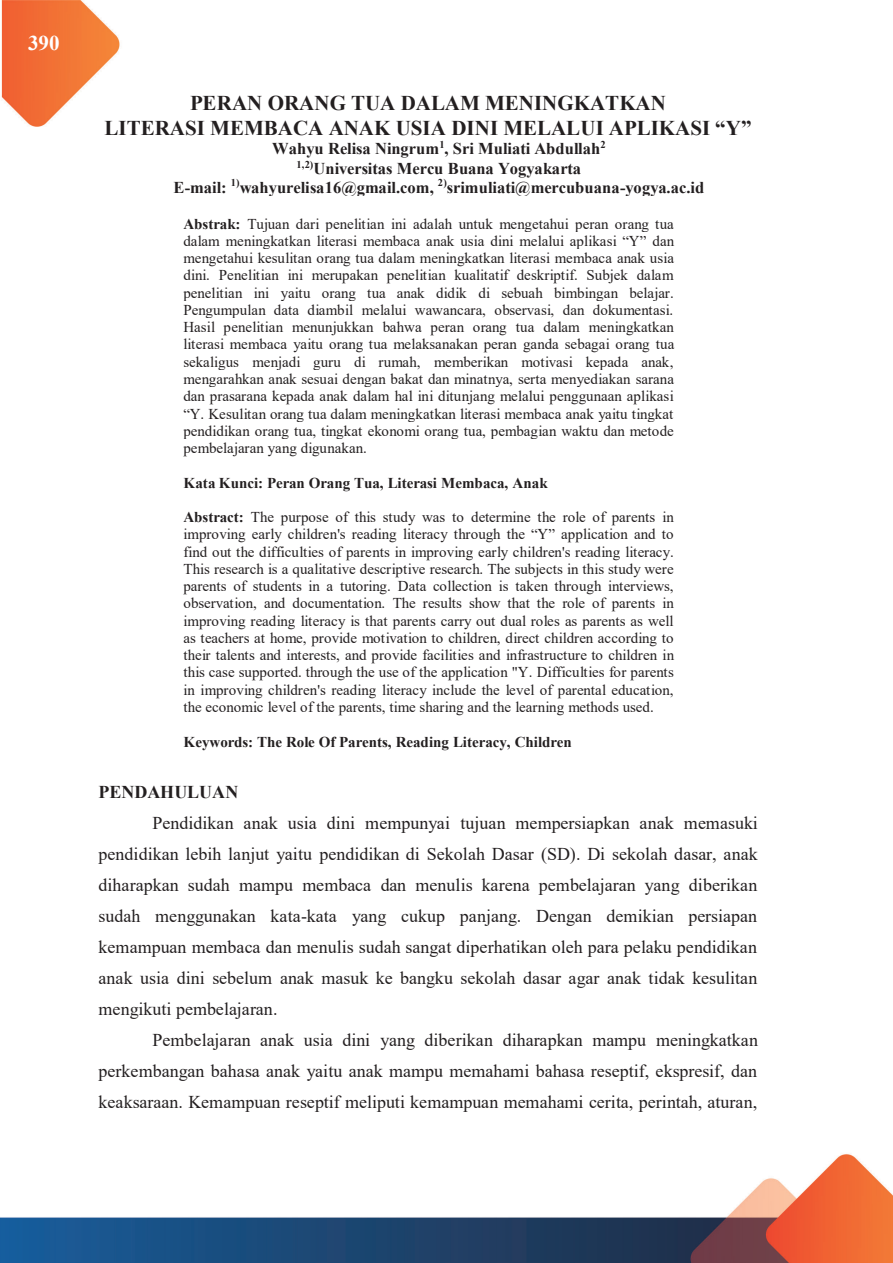
<style>
.page{position:relative;width:893px;height:1263px;background:#fff}
.page>*{position:absolute;margin:0;border:0;box-sizing:border-box;transform-origin:0 0}
.t1{font:700 21px/24.3px "Times New Roman";color:#231f20;text-align:center}
.t2{font:700 21px "Times New Roman";color:#fff}
.t3{font:18px/31px "Times New Roman";letter-spacing:.005em;color:#231f20;text-align:justify}
.t4{font:700 18px "Times New Roman";letter-spacing:-.005em;color:#231f20}
.t5{font:700 16.5px/19px "Times New Roman";letter-spacing:-.005em;color:#231f20;text-align:center}
.t6{font:15px/17.2px "Times New Roman";color:#231f20;text-align:justify}
.t7{font:700 15px "Times New Roman";color:#231f20}
.s1{font-weight:700}
</style>
<div class="page">
<img style="left:0;top:0;width:893px;height:1263px">
<div style="left:181px;top:196px;width:495px;height:19px;background:#fff"></div>
<div style="left:181px;top:215px;width:495px;height:17px;background:#fff"></div>
<div style="left:181px;top:232px;width:495px;height:18px;background:#fff"></div>
<div style="left:181px;top:250px;width:495px;height:17px;background:#fff"></div>
<div style="left:181px;top:267px;width:495px;height:17px;background:#fff"></div>
<div style="left:181px;top:284px;width:495px;height:17px;background:#fff"></div>
<div style="left:181px;top:301px;width:495px;height:18px;background:#fff"></div>
<div style="left:181px;top:319px;width:495px;height:17px;background:#fff"></div>
<div style="left:181px;top:336px;width:495px;height:17px;background:#fff"></div>
<div style="left:181px;top:353px;width:495px;height:17px;background:#fff"></div>
<div style="left:181px;top:370px;width:495px;height:18px;background:#fff"></div>
<div style="left:181px;top:388px;width:495px;height:17px;background:#fff"></div>
<div style="left:181px;top:405px;width:495px;height:17px;background:#fff"></div>
<div style="left:181px;top:422px;width:495px;height:17px;background:#fff"></div>
<div style="left:181px;top:439px;width:495px;height:18px;background:#fff"></div>
<div style="left:96px;top:812px;width:664px;height:31px;background:#fff"></div>
<div style="left:96px;top:843px;width:664px;height:31px;background:#fff"></div>
<div style="left:96px;top:874px;width:664px;height:31px;background:#fff"></div>
<div style="left:96px;top:905px;width:664px;height:31px;background:#fff"></div>
<div style="left:96px;top:936px;width:664px;height:31px;background:#fff"></div>
<div style="left:96px;top:967px;width:664px;height:31px;background:#fff"></div>
<div style="left:96px;top:998px;width:664px;height:31px;background:#fff"></div>
<div style="left:96px;top:1029px;width:664px;height:32px;background:#fff"></div>
<div style="left:96px;top:1061px;width:664px;height:31px;background:#fff"></div>
<div style="left:96px;top:1092px;width:664px;height:31px;background:#fff"></div>
<h1 class="t2" style="left:28px;top:28px;width:33px">390</h1>
<h1 class="t1" style="left:104px;top:90px;width:649px">PERAN ORANG TUA DALAM MENINGKATKAN<br>LITERASI MEMBACA ANAK USIA DINI MELALUI APLIKASI “Y”</h1>
<p class="t5" style="left:174px;top:139px;width:532px">Wahyu Relisa Ningrum<sup>1</sup>, Sri Muliati Abdullah<sup>2<br>1,2)</sup>Universitas Mercu Buana Yogyakarta<br>E-mail: <sup>1)</sup>wahyurelisa16@gmail.com, <sup>2)</sup>srimuliati@mercubuana-yogya.ac.id</p>
<p class="t6" style="left:183px;top:214px;width:492px"><span class="s1">Abstrak:</span> Tujuan dari penelitian ini adalah untuk mengetahui peran orang tua dalam meningkatkan literasi membaca anak usia dini melalui aplikasi “Y” dan mengetahui kesulitan orang tua dalam meningkatkan literasi membaca anak usia dini. Penelitian ini merupakan penelitian kualitatif deskriptif. Subjek dalam penelitian ini yaitu orang tua anak didik di sebuah bimbingan belajar.<br>Pengumpulan data diambil melalui wawancara, observasi, dan dokumentasi.<br>Hasil penelitian menunjukkan bahwa peran orang tua dalam meningkatkan literasi membaca yaitu orang tua melaksanakan peran ganda sebagai orang tua sekaligus menjadi guru di rumah, memberikan motivasi kepada anak, mengarahkan anak sesuai dengan bakat dan minatnya, serta menyediakan sarana dan prasarana kepada anak dalam hal ini ditunjang melalui penggunaan aplikasi “Y. Kesulitan orang tua dalam meningkatkan literasi membaca anak yaitu tingkat pendidikan orang tua, tingkat ekonomi orang tua, pembagian waktu dan metode pembelajaran yang digunakan.</p>
<p class="t7" style="left:183px;top:472px;width:366px">Kata Kunci: Peran Orang Tua, Literasi Membaca, Anak</p>
<p class="t6" style="left:183px;top:508px;width:492px"><span class="s1">Abstract:</span> The purpose of this study was to determine the role of parents in improving early children's reading literacy through the “Y” application and to find out the difficulties of parents in improving early children's reading literacy.<br>This research is a qualitative descriptive research. The subjects in this study were parents of students in a tutoring. Data collection is taken through interviews, observation, and documentation. The results show that the role of parents in improving reading literacy is that parents carry out dual roles as parents as well as teachers at home, provide motivation to children, direct children according to their talents and interests, and provide facilities and infrastructure to children in this case supported. through the use of the application "Y. Difficulties for parents in improving children's reading literacy include the level of parental education, the economic level of the parents, time sharing and the learning methods used.</p>
<p class="t7" style="left:183px;top:731px;width:390px">Keywords: The Role Of Parents, Reading Literacy, Children</p>
<p class="t4" style="left:99px;top:779px;width:141px">PENDAHULUAN</p>
<p class="t3" style="left:99px;top:807px;width:661px;text-indent:54px">Pendidikan anak usia dini mempunyai tujuan mempersiapkan anak memasuki pendidikan lebih lanjut yaitu pendidikan di Sekolah Dasar (SD). Di sekolah dasar, anak diharapkan sudah mampu membaca dan menulis karena pembelajaran yang diberikan sudah menggunakan kata-kata yang cukup panjang. Dengan demikian persiapan kemampuan membaca dan menulis sudah sangat diperhatikan oleh para pelaku pendidikan anak usia dini sebelum anak masuk ke bangku sekolah dasar agar anak tidak kesulitan mengikuti pembelajaran.</p>
<p class="t3" style="left:99px;top:1024px;width:661px;text-indent:54px">Pembelajaran anak usia dini yang diberikan diharapkan mampu meningkatkan perkembangan bahasa anak yaitu anak mampu memahami bahasa reseptif, ekspresif, dan keaksaraan. Kemampuan reseptif meliputi kemampuan memahami cerita, perintah, aturan,</p>
</div>
